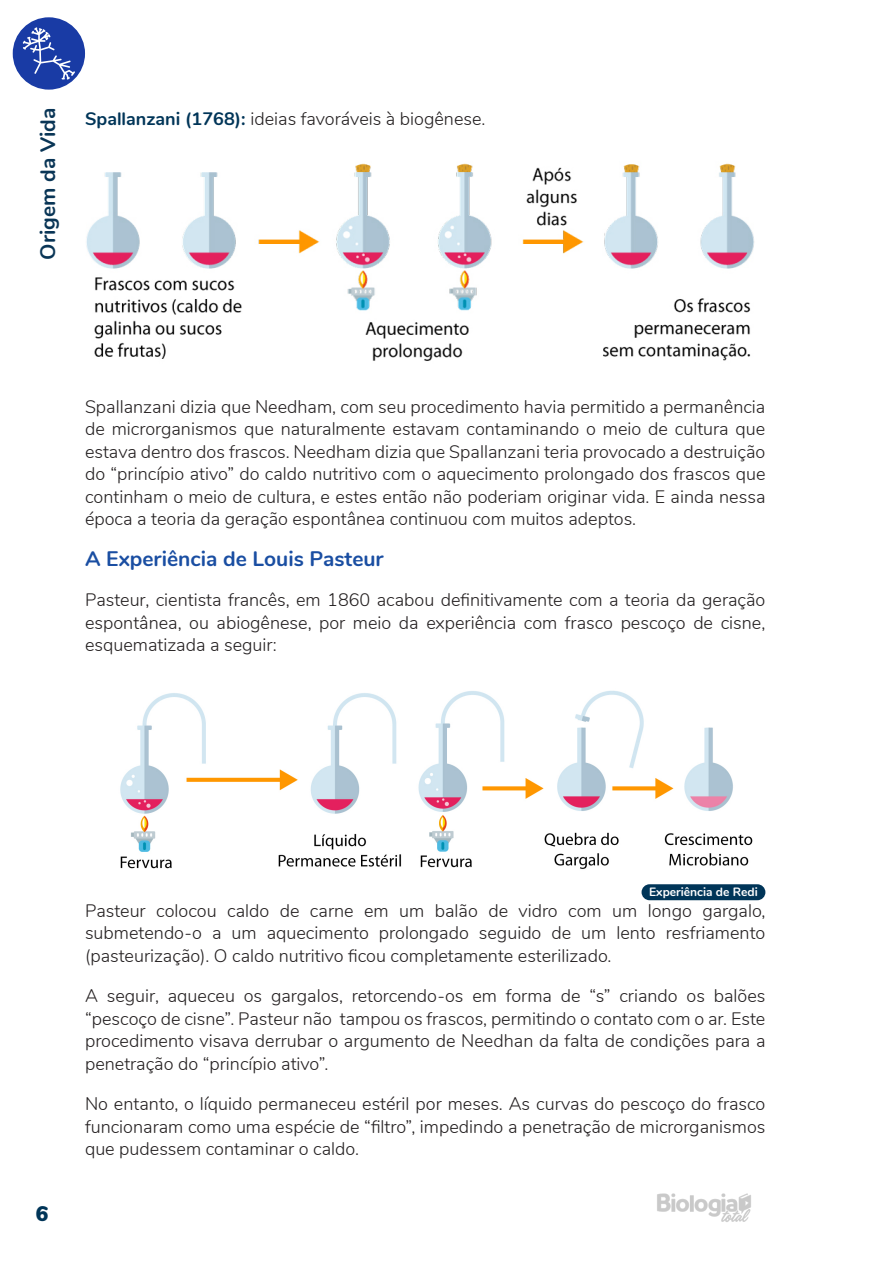
<style>
.page{position:relative;width:893px;height:1263px;background:#fff}
.page>*{position:absolute;margin:0;border:0;box-sizing:border-box;transform-origin:0 0}
.t1{font:700 21px "Nunito";color:#1a4ea2}
.t2{font:700 21px "Nunito";color:#093556}
.t3{font:900 21px "Nunito";color:#003558}
.t4{font:300 18px/22.5px "Nunito";color:#231f20;text-align:justify}
.LEGENDA_IMG{font:700 12px "Nunito";color:#fff}
.s1{font-weight:700;color:#003558}
</style>
<div class="page">
<img style="left:657px;top:1193px;width:94px;height:29px">
<div style="left:13px;top:17px;width:72px;height:73px;background:#193ba5;border-radius:50%"></div>
<svg style="left:23px;top:27px;width:52px;height:53px"></svg>
<img style="left:86px;top:163px;width:668px;height:198px">
<img style="left:120px;top:693px;width:282px;height:176px">
<img style="left:418px;top:690px;width:335px;height:179px">
<div style="left:642px;top:884px;width:123px;height:16px;background:#003558;border-radius:8px"></div>
<p class="t2" style="left:32px;top:260px;width:153px;rotate:-90deg">Origem da Vida</p>
<p class="t4" style="left:85px;top:106px;width:402px"><span class="s1">Spallanzani (1768):</span> ideias favoráveis à biogênese.</p>
<p class="t4" style="left:85px;top:394px;width:682px">Spallanzani dizia que Needham, com seu procedimento havia permitido a permanência de microrganismos que naturalmente estavam contaminando o meio de cultura que estava dentro dos frascos. Needham dizia que Spallanzani teria provocado a destruição do “princípio ativo” do caldo nutritivo com o aquecimento prolongado dos frascos que continham o meio de cultura, e estes então não poderiam originar vida. E ainda nessa época a teoria da geração espontânea continuou com muitos adeptos.</p>
<p class="t1" style="left:85px;top:543px;width:300px">A Experiência de Louis Pasteur</p>
<p class="t4" style="left:85px;top:588px;width:682px">Pasteur, cientista francês, em 1860 acabou definitivamente com a teoria da geração espontânea, ou abiogênese, por meio da experiência com frasco pescoço de cisne, esquematizada a seguir:</p>
<p class="LEGENDA_IMG" style="left:649px;top:883px;width:110px">Experiência de Redi</p>
<p class="t3" style="left:36px;top:1198px;width:14px">6</p>
<p class="t4" style="left:85px;top:898px;width:682px">Pasteur colocou caldo de carne em um balão de vidro com um longo gargalo, submetendo-o a um aquecimento prolongado seguido de um lento resfriamento (pasteurização). O caldo nutritivo ficou completamente esterilizado.</p>
<p class="t4" style="left:85px;top:984px;width:682px">A seguir, aqueceu os gargalos, retorcendo-os em forma de “s” criando os balões “pescoço de cisne”. Pasteur não tampou os frascos, permitindo o contato com o ar. Este procedimento visava derrubar o argumento de Needhan da falta de condições para a penetração do “princípio ativo”.</p>
<p class="t4" style="left:85px;top:1092px;width:682px">No entanto, o líquido permaneceu estéril por meses. As curvas do pescoço do frasco funcionaram como uma espécie de “filtro”, impedindo a penetração de microrganismos que pudessem contaminar o caldo.</p>
</div>
